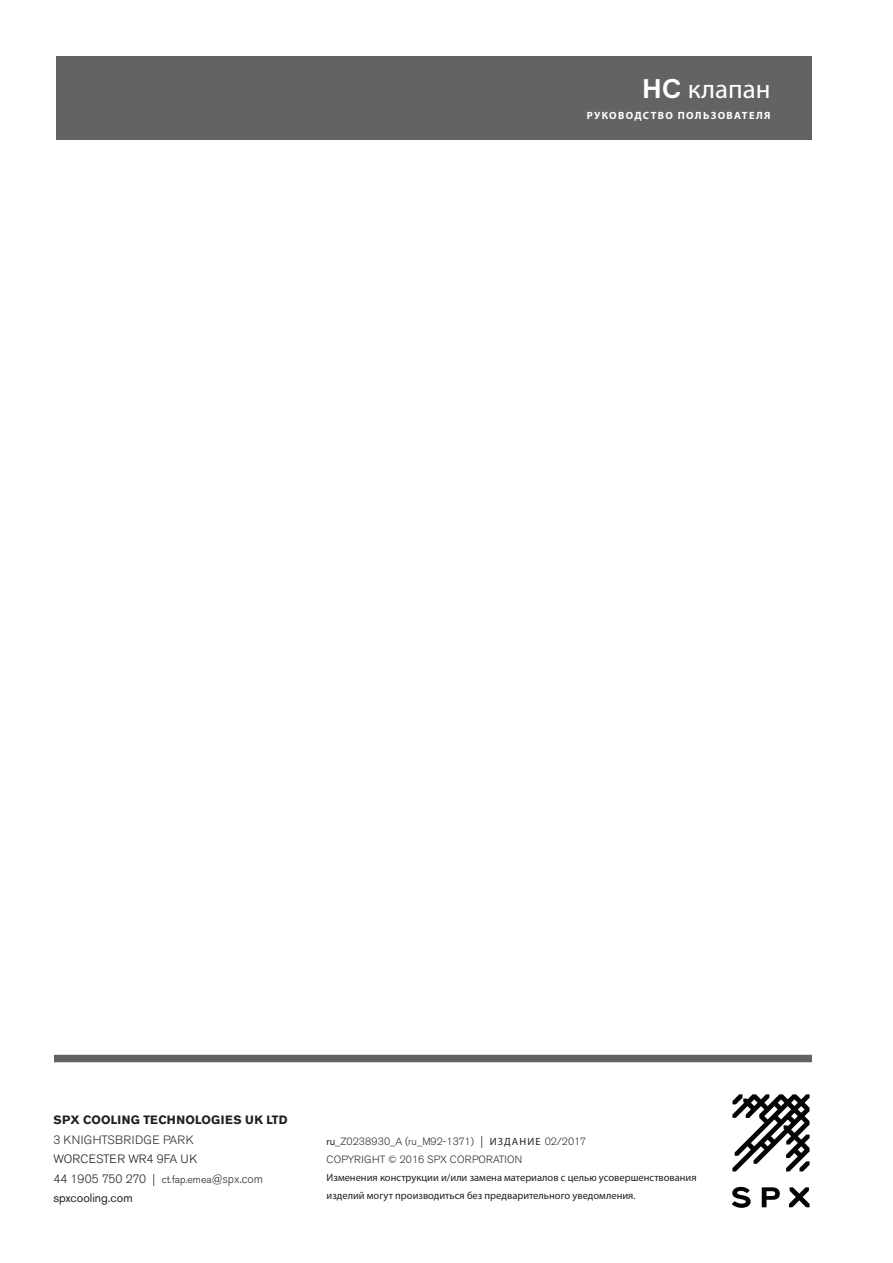
<style>
.page{position:relative;width:893px;height:1263px;background:#fff}
.page>*{position:absolute;margin:0;border:0;box-sizing:border-box;transform-origin:0 0}
.t1{font:27px "Myriad Pro";color:#fff}
.Back_Cover_Contact_I{font:300 12px "Akzidenz Grotesk BE";color:#231f20}
.t2{font:700 12px "Akzidenz Grotesk BE";letter-spacing:.01em;color:#231f20}
.t3{font:300 12px "Akzidenz Grotesk BE";letter-spacing:.02em;color:#312f30}
.t4{font:12px "Akzidenz Grotesk BE";color:#231f20}
.List{font:10.5px/18px "Myriad Pro";color:#231f20}
.t5{font:300 10.5px/18px "Akzidenz Grotesk BE";color:#312f30}
.t6{font:700 10.5px "Myriad Pro";letter-spacing:.125em;color:#fff}
.s1{font-family:"Replica Std";font-weight:700}
.s2{color:#312f30}
.s3{font-size:10.5px}
.s4{font-weight:400;color:#231f20}
.s5{font-size:12px}
.s6{font-family:"Myriad Pro";font-weight:400;color:#231f20}
</style>
<div class="page">
<div style="left:57px;top:56px;width:755px;height:84px;background:#636366"></div>
<div style="left:54px;top:1055px;width:758px;height:7px;background:#636366"></div>
<svg style="left:732px;top:1094px;width:78px;height:77px"></svg>
<svg style="left:732px;top:1187px;width:19px;height:21px"></svg>
<svg style="left:762px;top:1187px;width:18px;height:20px"></svg>
<svg style="left:789px;top:1187px;width:21px;height:20px"></svg>
<p class="t1" style="left:642px;top:72px;width:130px"><span class="s1">HC</span> клапан</p>
<p class="t6" style="left:587px;top:109px;width:185px">РУКОВОДСТВО ПОЛЬЗОВАТЕЛЯ</p>
<p class="t2" style="left:53px;top:1113px;width:236px">SPX COOLING TECHNOLOGIES UK LTD</p>
<p class="t3" style="left:53px;top:1133px;width:142px">3 KNIGHTSBRIDGE PARK</p>
<p class="Back_Cover_Contact_I" style="left:53px;top:1152px;width:146px">WORCESTER WR4 9FA UK</p>
<p class="Back_Cover_Contact_I" style="left:53px;top:1172px;width:211px">44 1905 750 270 <span class="s2">|</span> <span class="s3">ct.fap.emea</span><span class="s2">@spx.com</span></p>
<p class="t4" style="left:53px;top:1191px;width:81px">spxcooling.com</p>
<p class="t5" style="left:326px;top:1132px;width:261px"><span class="s4">ru_</span>Z0238930_A (ru_M92-1371) <span class="s5">|</span> <span class="s6">ИЗДАНИЕ</span> 02/2017<br>COPYRIGHT © 2016 SPX CORPORATION</p>
<p class="List" style="left:326px;top:1168px;width:372px">Изменения конструкции и/или замена материалов с целью усовершенствования изделий могут производиться без предварительного уведомления.</p>
</div>
